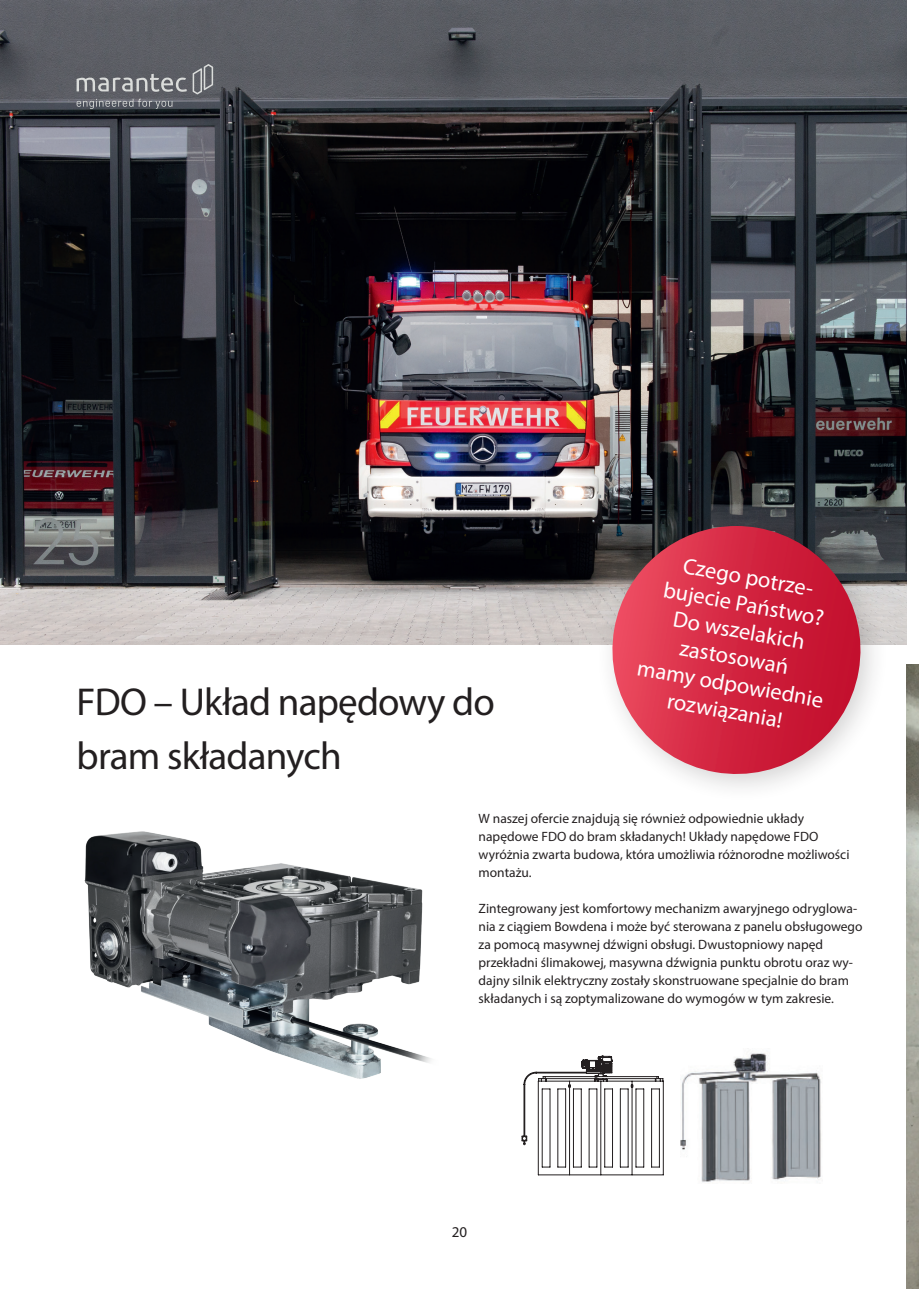
<style>
.page{position:relative;width:919px;height:1289px;background:#fff}
.page>*{position:absolute;margin:0;border:0;box-sizing:border-box;transform-origin:0 0}
.t1{font:39px/54px "Myriad Pro";letter-spacing:-.02em;color:#231f20}
.t2{font:22.5px/27px "Myriad Pro";color:#fff;text-align:center}
.t3{font:15px "Myriad Pro";color:#231f20}
.t4{font:13.5px/18px "Myriad Pro";color:#231f20}
</style>
<div class="page">
<img style="left:84px;top:831px;width:347px;height:248px">
<img style="left:680px;top:1053px;width:141px;height:129px">
<svg style="left:521px;top:1055px;width:142px;height:120px"></svg>
<img style="left:0;top:0;width:906px;height:644px">
<img style="left:906px;top:664px;width:12px;height:624px">
<svg style="left:77px;top:74px;width:110px;height:18px"></svg>
<svg style="left:193px;top:64px;width:20px;height:30px"></svg>
<svg style="left:77px;top:99px;width:95px;height:10px"></svg>
<div style="left:594px;top:509px;width:295px;height:294px;background:#231f20;opacity:.2"></div>
<svg style="left:602px;top:526px;width:268px;height:258px"></svg>
<h1 class="t1" style="left:77px;top:674px;width:419px">FDO – Układ napędowy do bram składanych</h1>
<h2 class="t2" style="left:658px;top:547px;width:190px;rotate:10deg">Czego potrze&shy;bujecie Państwo?<br>Do wszelakich zastosowań<br>mamy odpowiednie rozwiązania!</h2>
<p class="t4" style="left:478px;top:809px;width:372px">W naszej ofercie znajdują się również odpowiednie układy napędowe FDO do bram składanych! Układy napędowe FDO wyróżnia zwarta budowa, która umożliwia różnorodne możliwości montażu.</p>
<p class="t4" style="left:478px;top:899px;width:385px">Zintegrowany jest komfortowy mechanizm awaryjnego odryglowa&shy;nia z ciągiem Bowdena i może być sterowana z panelu obsługowego za pomocą masywnej dźwigni obsługi. Dwustopniowy napęd przekładni ślimakowej, masywna dźwignia punktu obrotu oraz wy&shy;dajny silnik elektryczny zostały skonstruowane specjalnie do bram składanych i są zoptymalizowane do wymogów w tym zakresie.</p>
<p class="t3" style="left:452px;top:1222px;width:17px">20</p>
</div>
